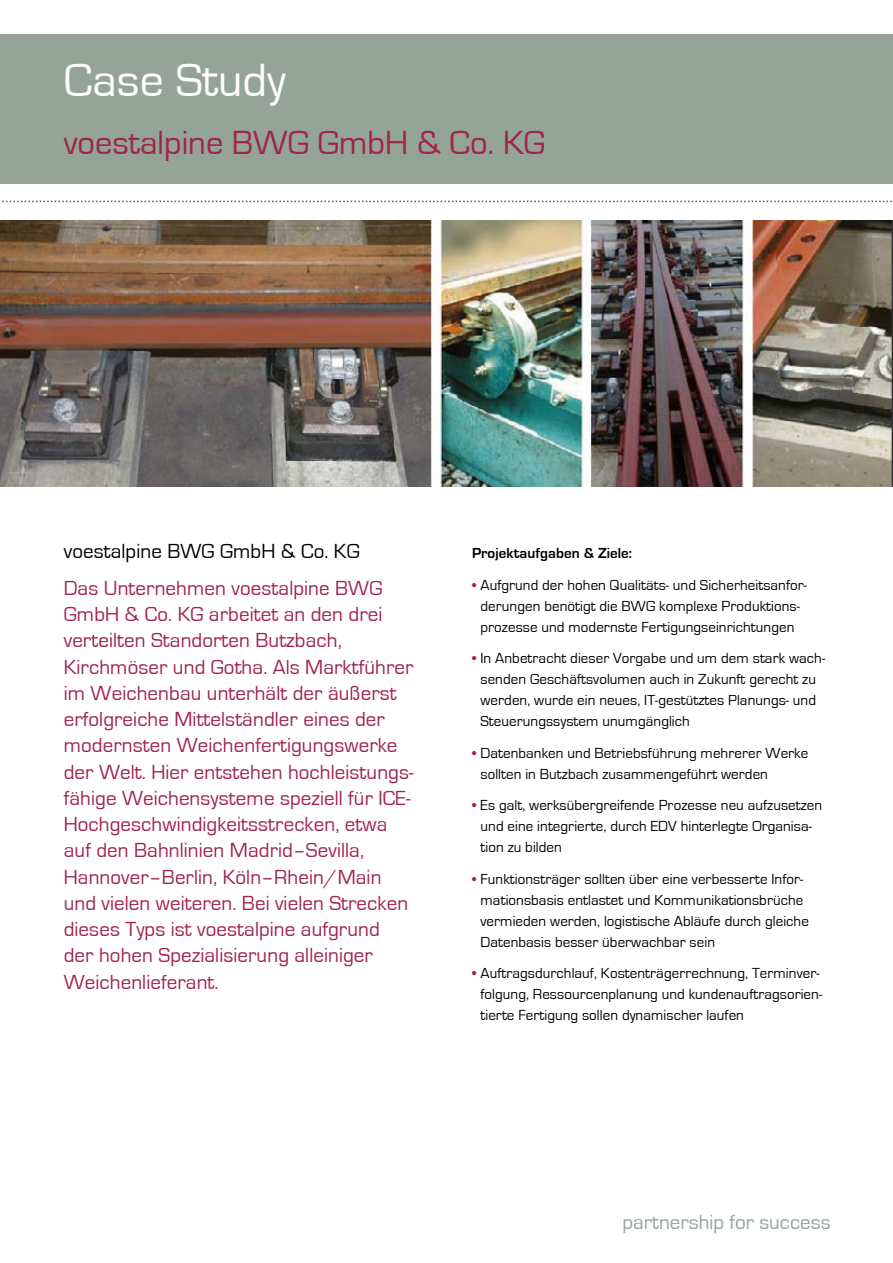
<style>
.page{position:relative;width:893px;height:1263px;background:#fff}
.page>*{position:absolute;margin:0;border:0;box-sizing:border-box;transform-origin:0 0}
.t1{font:48px "Eurostile";color:#fff}
.t2{font:34.5px "Eurostile";color:#a12449}
.t3{font:21px/26.2px "Eurostile";letter-spacing:.005em;color:#a12449}
.t4{font:21px "Eurostile";letter-spacing:.005em;color:#000}
.t5{font:21px "Eurostile";color:#95a498}
.t6{font:15px/21px "Eurostile";letter-spacing:.005em;color:#000}
.t7{font:700 15px "Eurostile";letter-spacing:.005em;color:#000}
.s1{color:#a12449}
</style>
<div class="page">
<svg style="left:2px;top:201px;width:890px;height:1px"></svg>
<div style="left:0;top:34px;width:893px;height:150px;background:#95a498"></div>
<img style="left:0;top:220px;width:893px;height:266px">
<h1 class="t1" style="left:64px;top:54px;width:224px">Case Study</h1>
<h2 class="t2" style="left:64px;top:124px;width:483px">voestalpine BWG GmbH &amp; Co. KG</h2>
<h3 class="t4" style="left:64px;top:540px;width:297px">voestalpine BWG GmbH &amp; Co. KG</h3>
<p class="t3" style="left:64px;top:575px;width:351px">Das Unternehmen voestalpine BWG GmbH &amp; Co. KG arbeitet an den drei verteilten Standorten Butzbach, Kirchmöser und Gotha. Als Marktführer im Weichenbau unterhält der äußerst erfolgreiche Mittelständler eines der modernsten Weichenfertigungswerke der Welt. Hier entstehen hochleistungs&shy;fähige Weichensysteme speziell für ICE-Hochgeschwindigkeitsstrecken, etwa auf den Bahnlinien Madrid–Sevilla, Hannover–Berlin, Köln–Rhein/Main und vielen weiteren. Bei vielen Strecken dieses Typs ist voestalpine aufgrund der hohen Spezialisierung alleiniger Weichenlieferant.</p>
<p class="t7" style="left:472px;top:545px;width:162px">Projektaufgaben &amp; Ziele:</p>
<p class="t6" style="left:472px;top:574px;width:336px;text-align:center"><span class="s1">•</span> Aufgrund der hohen Qualitäts- und Sicherheitsanfor&shy;derungen benötigt die BWG komplexe Produktions&shy;prozesse und modernste Fertigungseinrichtungen</p>
<p class="t6" style="left:480px;top:648px;width:346px;text-indent:-9px"><span class="s1">•</span> In Anbetracht dieser Vorgabe und um dem stark wach&shy;senden Geschäftsvolumen auch in Zukunft gerecht zu werden, wurde ein neues, IT-gestütztes Planungs- und Steuerungssystem unumgänglich</p>
<p class="t6" style="left:480px;top:742px;width:329px;text-indent:-9px"><span class="s1">•</span> Datenbanken und Betriebsführung mehrerer Werke sollten in Butzbach zusammengeführt werden</p>
<p class="t6" style="left:480px;top:795px;width:343px;text-indent:-9px"><span class="s1">•</span> Es galt, werksübergreifende Prozesse neu aufzusetzen und eine integrierte, durch EDV hinterlegte Organisa&shy;tion zu bilden</p>
<p class="t6" style="left:480px;top:868px;width:330px;text-indent:-9px"><span class="s1">•</span> Funktionsträger sollten über eine verbesserte Infor&shy;mationsbasis entlastet und Kommunikationsbrüche vermieden werden, logistische Abläufe durch gleiche Datenbasis besser überwachbar sein</p>
<p class="t6" style="left:480px;top:963px;width:343px;text-indent:-9px"><span class="s1">•</span> Auftragsdurchlauf, Kostenträgerrechnung, Terminver&shy;folgung, Ressourcenplanung und kundenauftragsorien&shy;tierte Fertigung sollen dynamischer laufen</p>
<h3 class="t5" style="left:622px;top:1210px;width:210px">partnership for success</h3>
</div>
